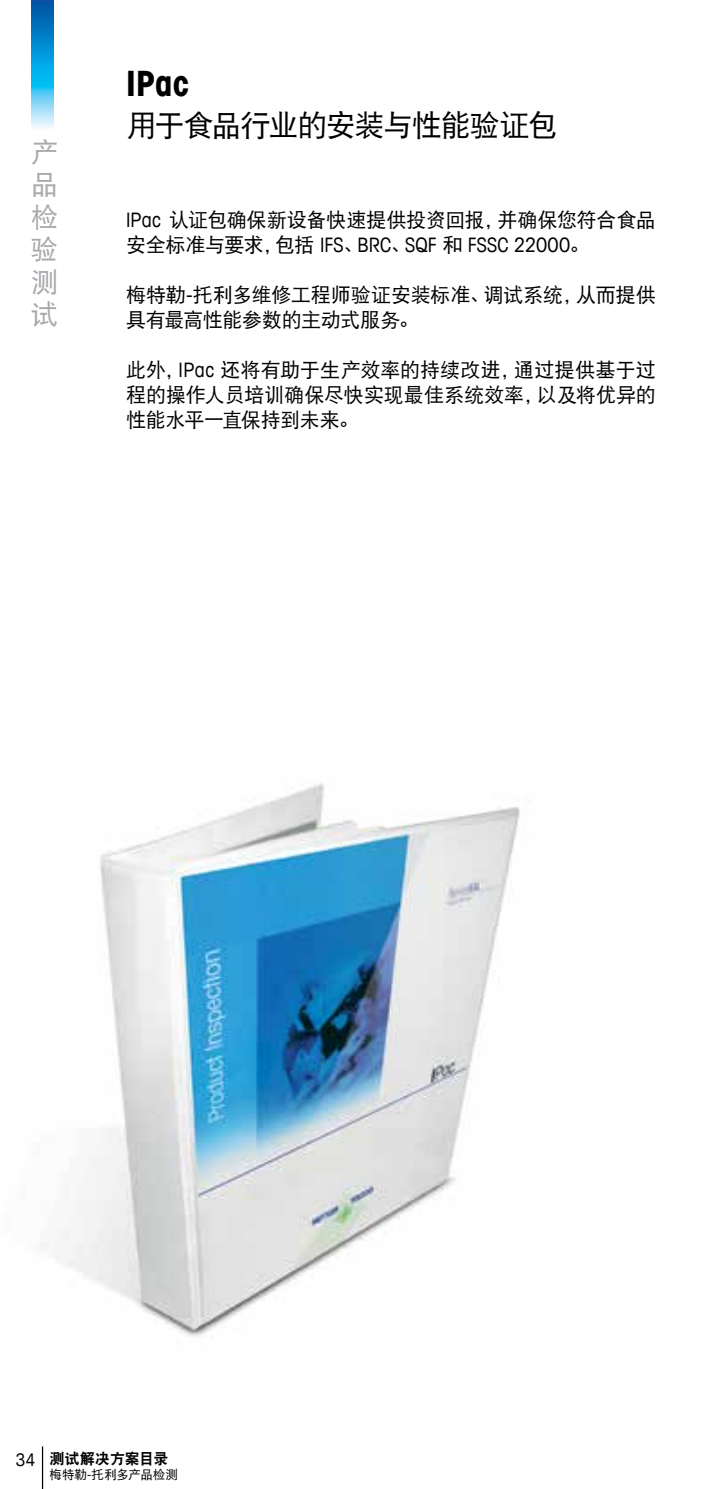
<style>
.page{position:relative;width:709px;height:1489px;background:#fff}
.page>*{position:absolute;margin:0;border:0;box-sizing:border-box;transform-origin:0 0}
.t1{font:700 condensed 35px "Avant Garde Com";color:#000}
.t2{font:30px "DFP Hei W5";letter-spacing:-.045em;color:#000}
.t3{font:27.5px/32.5px "DFP Hei W5";color:#a7a9ac;text-align:justify}
.t4{font:20px/25px "DFP Hei W5";letter-spacing:-.01em;color:#000}
.t5{font:condensed 20px "Avant Garde Com";letter-spacing:.01em;color:#000}
.t6{font:15px "DFP Hei W9";letter-spacing:-.01em;color:#000}
.t7{font:12.5px "DFP Hei W5";letter-spacing:-.01em;color:#000}
.s1{font-family:"Avant Garde Com";font-stretch:condensed}
.s2{font-family:"DFP Hei W5";font-stretch:normal}
.s3{font-family:"Avant Garde Com";font-stretch:condensed;font-size:17.5px}
</style>
<div class="page">
<hr style="left:42px;top:1446px;width:1px;height:42px;background:#000">
<img style="left:32px;top:0;width:21px;height:128px">
<img style="left:40px;top:783px;width:480px;height:554px">
<h3 class="t3" style="left:31px;top:135px;width:29px">产品检验测试</h3>
<h1 class="t1" style="left:126px;top:61px;width:64px">IPac</h1>
<h2 class="t2" style="left:126px;top:109px;width:434px">用于食品行业的安装与性能验证包</h2>
<p class="t4" style="left:126px;top:207px;width:531px"><span class="s1">IPac</span> 认证包确保新设备快速提供投资回报，并确保您符合食品</p>
<p class="t5" style="left:126px;top:233px;width:465px"><span class="s2">安全标准与要求，包括</span> IFS<span class="s2">、</span>BRC<span class="s2">、</span>SQF <span class="s2">和</span> FSSC 22000<span class="s2">。</span></p>
<p class="t4" style="left:126px;top:282px;width:531px">梅特勒<span class="s1">-</span>托利多维修工程师验证安装标准、调试系统，从而提供具有最高性能参数的主动式服务。</p>
<p class="t4" style="left:126px;top:357px;width:531px;text-align:justify">此外，<span class="s1">IPac</span> 还将有助于生产效率的持续改进，通过提供基于过程的操作人员培训确保尽快实现最佳系统效率，以及将优异的性能水平一直保持到未来。</p>
<p class="t6" style="left:16px;top:1450px;width:154px"><span class="s3">34</span> 测试解决方案目录</p>
<p class="t7" style="left:50px;top:1467px;width:130px">梅特勒<span class="s1">-</span>托利多产品检测</p>
</div>
